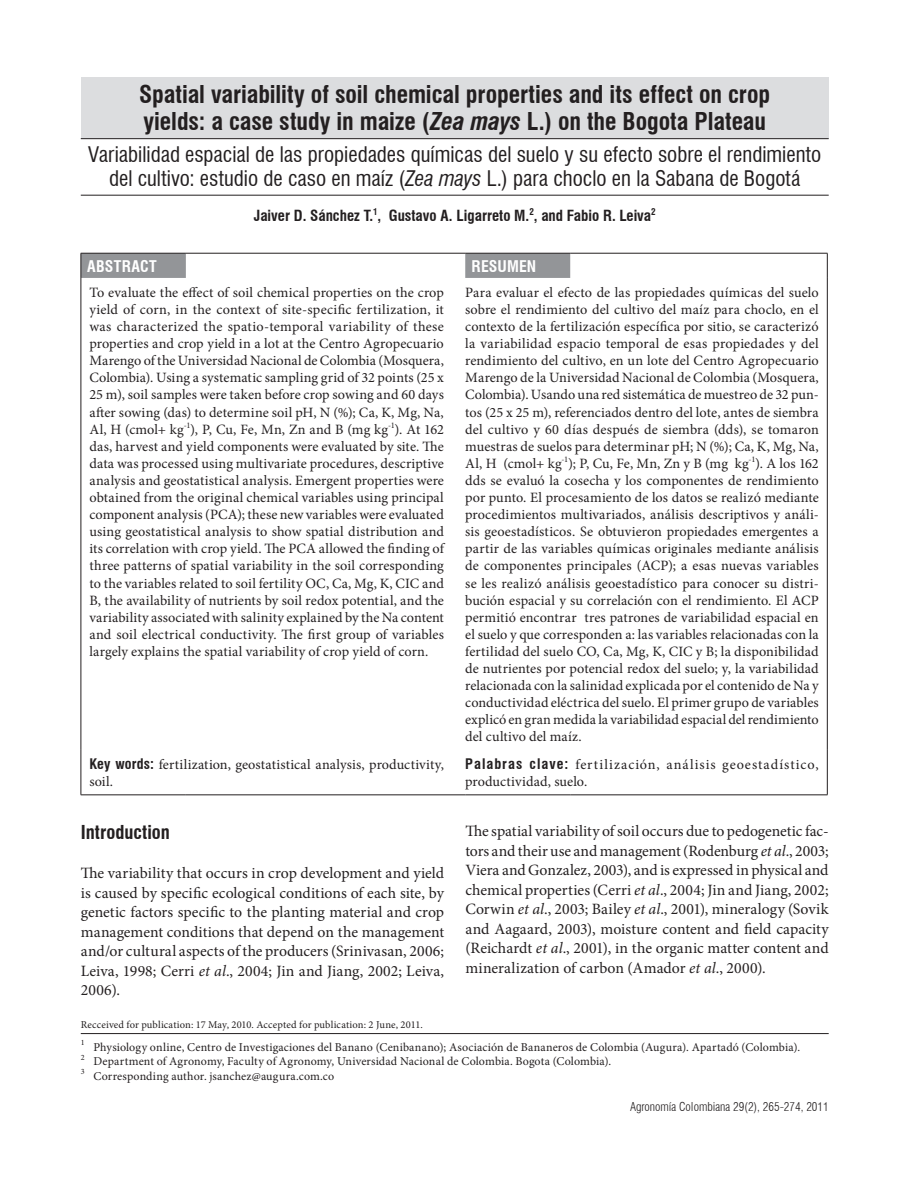
<style>
.page{position:relative;width:918px;height:1188px;background:#fff}
.page>*{position:absolute;margin:0;border:0;box-sizing:border-box;transform-origin:0 0}
.t1{font:700 condensed 24px/27px "Swiss 721 BT";color:#231f20}
.t2{font:condensed 21px/24px "Swiss 721 BT";color:#231f20;text-align:center}
.t3{font:700 condensed 18.75px "Swiss 721 BT";color:#231f20}
.t4{font:15.75px/19.5px "Minion Pro";letter-spacing:.005em;color:#231f20;text-align:justify}
.t5{font:700 condensed 15.75px "Swiss 721 BT";letter-spacing:.01em;color:#fff}
.t6{font:700 condensed 15px "Swiss 721 BT";color:#231f20}
.t7{font:14.25px/17.1px "Minion Pro";letter-spacing:.01em;color:#231f20;text-align:justify}
.t8{font:14.25px/17.1px "Minion Pro";letter-spacing:.06em;color:#231f20}
.t9{font:12px/14.4px "Minion Pro";letter-spacing:.01em;color:#231f20}
.t10{font:300 condensed 12px "Swiss 721 BT";color:#231f20}
.t11{font:10.5px "Minion Pro";letter-spacing:.01em;color:#231f20}
.t12{font:8.1px "Minion Pro";color:#231f20}
.s1{font-style:italic}
.s2{font-family:"Swiss 721 BT";font-weight:700;font-stretch:condensed}
</style>
<div class="page">
<hr style="left:81px;top:1033px;width:748px;height:1px;background:#231f20">
<div style="left:81px;top:77px;width:748px;height:62px;background:#dcdddf"></div>
<hr style="left:81px;top:138px;width:748px;height:1px;background:#231f20">
<hr style="left:81px;top:195px;width:748px;height:1px;background:#231f20">
<svg style="left:81px;top:253px;width:489px;height:25px"></svg>
<hr style="left:186px;top:253px;width:279px;height:1px;background:#231f20">
<hr style="left:465px;top:253px;width:105px;height:1px;background:#231f20">
<hr style="left:570px;top:253px;width:258px;height:1px;background:#231f20">
<svg style="left:827px;top:253px;width:1px;height:25px"></svg>
<hr style="left:81px;top:278px;width:1px;height:472px;background:#231f20">
<hr style="left:827px;top:278px;width:1px;height:472px;background:#231f20">
<hr style="left:81px;top:750px;width:1px;height:45px;background:#231f20">
<hr style="left:827px;top:750px;width:1px;height:45px;background:#231f20">
<hr style="left:81px;top:795px;width:105px;height:1px;background:#231f20">
<hr style="left:186px;top:795px;width:279px;height:1px;background:#231f20">
<hr style="left:465px;top:795px;width:105px;height:1px;background:#231f20">
<hr style="left:570px;top:795px;width:258px;height:1px;background:#231f20">
<h1 class="t1" style="left:139px;top:81px;width:632px">Spatial variability of soil chemical properties and its effect on crop yields: a case study in maize (<span class="s1">Zea mays</span> L.) on the Bogota Plateau</h1>
<h2 class="t2" style="left:88px;top:143px;width:734px">Variabilidad espacial de las propiedades químicas del suelo y su efecto sobre el rendimiento del cultivo: estudio de caso en maíz (<span class="s1">Zea mays</span> L.) para choclo en la Sabana de Bogotá</h2>
<p class="t6" style="left:254px;top:207px;width:404px">Jaiver D. Sánchez T.<sup>1</sup>, Gustavo A. Ligarreto M.<sup>2</sup>, and Fabio R. Leiva<sup>2</sup></p>
<p class="t5" style="left:87px;top:256px;width:71px">ABSTRACT</p>
<p class="t5" style="left:472px;top:256px;width:66px">RESUMEN</p>
<p class="t7" style="left:89px;top:284px;width:356px">To evaluate the effect of soil chemical properties on the crop yield of corn, in the context of site-specific fertilization, it was characterized the spatio-temporal variability of these properties and crop yield in a lot at the Centro Agropecuario Marengo of the Universidad Nacional de Colombia (Mosquera, Colombia). Using a systematic sampling grid of 32 points (25 x 25 m), soil samples were taken before crop sowing and 60 days after sowing (das) to determine soil pH, N (%); Ca, K, Mg, Na, Al, H (cmol+ kg<sup>-1</sup>), P, Cu, Fe, Mn, Zn and B (mg kg<sup>-1</sup>). At 162 das, harvest and yield components were evaluated by site. The data was processed using multivariate procedures, descriptive analysis and geostatistical analysis. Emergent properties were obtained from the original chemical variables using principal component analysis (PCA); these new variables were evaluated using geostatistical analysis to show spatial distribution and its correlation with crop yield. The PCA allowed the finding of three patterns of spatial variability in the soil corresponding to the variables related to soil fertility OC, Ca, Mg, K, CIC and B, the availability of nutrients by soil redox potential, and the variability associated with salinity explained by the Na content and soil electrical conductivity. The first group of variables largely explains the spatial variability of crop yield of corn.</p>
<p class="t7" style="left:465px;top:284px;width:355px">Para evaluar el efecto de las propiedades químicas del suelo sobre el rendimiento del cultivo del maíz para choclo, en el contexto de la fertilización específica por sitio, se caracterizó la variabilidad espacio temporal de esas propiedades y del rendimiento del cultivo, en un lote del Centro Agropecuario Marengo de la Universidad Nacional de Colombia (Mosquera, Colombia). Usando una red sistemática de muestreo de 32 pun&shy;tos (25 x 25 m), referenciados dentro del lote, antes de siembra del cultivo y 60 días después de siembra (dds), se tomaron muestras de suelos para determinar pH; N (%); Ca, K, Mg, Na, Al, H (cmol+ kg<sup>-1</sup>); P, Cu, Fe, Mn, Zn y B (mg kg<sup>-1</sup>). A los 162 dds se evaluó la cosecha y los componentes de rendimiento por punto. El procesamiento de los datos se realizó mediante procedimientos multivariados, análisis descriptivos y análi&shy;sis geoestadísticos. Se obtuvieron propiedades emergentes a partir de las variables químicas originales mediante análisis de componentes principales (ACP); a esas nuevas variables se les realizó análisis geoestadístico para conocer su distri&shy;bución espacial y su correlación con el rendimiento. El ACP permitió encontrar tres patrones de variabilidad espacial en el suelo y que corresponden a: las variables relacionadas con la fertilidad del suelo CO, Ca, Mg, K, CIC y B; la disponibilidad de nutrientes por potencial redox del suelo; y, la variabilidad relacionada con la salinidad explicada por el contenido de Na y conductividad eléctrica del suelo. El primer grupo de variables explicó en gran medida la variabilidad espacial del rendimiento del cultivo del maíz.</p>
<p class="t7" style="left:89px;top:756px;width:356px"><span class="s2">Key words:</span> fertilization, geostatistical analysis, productivity, soil.</p>
<p class="t8" style="left:465px;top:756px;width:355px"><span class="s2">Palabras clave:</span> fertilización, análisis geoestadístico, productividad, suelo.</p>
<h3 class="t3" style="left:81px;top:821px;width:91px">Introduction</h3>
<p class="t4" style="left:81px;top:863px;width:365px">The variability that occurs in crop development and yield is caused by specific ecological conditions of each site, by genetic factors specific to the planting material and crop management conditions that depend on the management and/or cultural aspects of the producers (Srinivasan, 2006; Leiva, 1998; Cerri <span class="s1">et al</span>., 2004; Jin and Jiang, 2002; Leiva, 2006).</p>
<p class="t4" style="left:465px;top:822px;width:365px">The spatial variability of soil occurs due to pedogenetic fac&shy;tors and their use and management (Rodenburg <span class="s1">et al</span>., 2003; Viera and Gonzalez, 2003), and is expressed in physical and chemical properties (Cerri <span class="s1">et al</span>., 2004; Jin and Jiang, 2002; Corwin <span class="s1">et al</span>., 2003; Bailey <span class="s1">et al</span>., 2001), mineralogy (Sovik and Aagaard, 2003), moisture content and field capacity (Reichardt <span class="s1">et al</span>., 2001), in the organic matter content and mineralization of carbon (Amador <span class="s1">et al</span>., 2000).</p>
<p class="t11" style="left:81px;top:1017px;width:343px">Recceived for publication: 17 May, 2010. Accepted for publication: 2 June, 2011.</p>
<p class="t12" style="left:81px;top:1037px;width:5px">1</p>
<p class="t9" style="left:81px;top:1040px;width:721px;text-indent:13px">Physiology online, Centro de Investigaciones del Banano (Cenibanano); Asociación de Bananeros de Colombia (Augura). Apartadó (Colombia).<br><sup>2</sup> Department of Agronomy, Faculty of Agronomy, Universidad Nacional de Colombia. Bogota (Colombia).<br><sup>3</sup> Corresponding author. jsanchez@augura.com.co</p>
<p class="t10" style="left:630px;top:1100px;width:200px">Agronomía Colombiana 29(2), 265-274, 2011</p>
</div>
